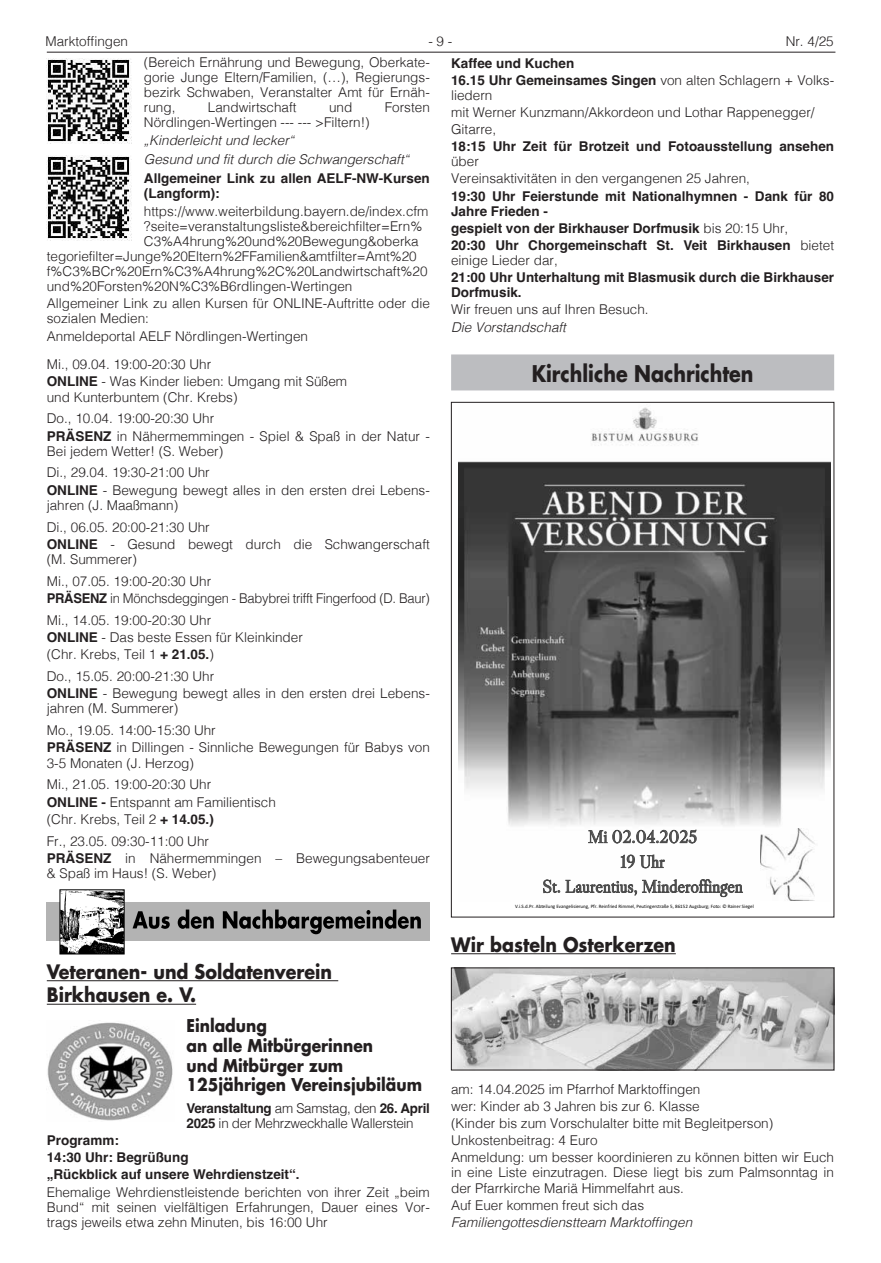
<style>
.page{position:relative;width:881px;height:1263px;background:#fff}
.page>*{position:absolute;margin:0;border:0;box-sizing:border-box;transform-origin:0 0}
.t1{font:700 22.5px "Futura LT";color:#231f20;scale:.85 1}
.t2{font:700 19.5px/23.5px "Futura LT";color:#231f20;scale:.9 1}
.t3{font:17.4px/24.9px "Hcqxyj Libre Caslon Display";color:#4b4b4b;text-align:center}
.t4{font:700 17.25px/19.6px "Futura LT";color:#231f20;scale:.9 1}
.t5{font:300 13.5px/15.1px "Helvetica";color:#231f20}
.t6{font:700 13.5px/17.1px "Helvetica";color:#231f20}
.t7{font:italic 300 13.5px/19.4px "Helvetica";color:#231f20}
.t8{font:300 13.5px/21.9px "Helvetica";letter-spacing:-.02em;color:#231f20;scale:.96 1}
.t9{font:300 13.5px/15.1px "Helvetica";letter-spacing:-.02em;color:#231f20}
.t10{font:4.95px "Vtkgct Calibri";letter-spacing:-.005em;color:#000}
.s1{font-weight:300}
.s2{font-weight:700}
</style>
<div class="page">
<hr style="left:47px;top:52px;width:788px;height:1px;background:#231f20">
<div style="left:451px;top:354px;width:382px;height:36px;background:#bcbdc0"></div>
<hr style="left:451px;top:953px;width:224px;height:1px;background:#231f20">
<img style="left:458px;top:407px;width:371px;height:422px">
<img style="left:760px;top:829px;width:55px;height:72px">
<img style="left:453px;top:970px;width:378px;height:98px">
<hr style="left:47px;top:980px;width:291px;height:1px;background:#231f20">
<hr style="left:47px;top:1004px;width:149px;height:1px;background:#231f20">
<img style="left:47px;top:58px;width:85px;height:85px">
<img style="left:47px;top:155px;width:85px;height:85px">
<div style="left:47px;top:902px;width:382px;height:39px;background:#b3b3b3"></div>
<img style="left:62px;top:892px;width:60px;height:60px">
<div style="left:60px;top:890px;width:64px;height:64px;border:1px solid #000"></div>
<svg style="left:132px;top:911px;width:38px;height:18px"></svg>
<svg style="left:178px;top:909px;width:36px;height:20px"></svg>
<svg style="left:223px;top:909px;width:197px;height:25px"></svg>
<img style="left:47px;top:1022px;width:126px;height:99px">
<p class="t5" style="left:45px;top:33px;width:84px">Marktoffingen</p>
<p class="t5" style="left:428px;top:33px;width:26px">- 9 -</p>
<p class="t5" style="left:785px;top:33px;width:50px">Nr. 4/25</p>
<p class="t6" style="left:451px;top:56px;width:384px">Kaffee und Kuchen<br>16.15 Uhr Gemeinsames Singen <span class="s1">von alten Schlagern + Volks-</span></p>
<p class="t5" style="left:451px;top:85px;width:365px;line-height:17.1px">liedern<br>mit Werner Kunzmann/Akkordeon und Lothar Rappenegger/<br>Gitarre,</p>
<p class="t6" style="left:451px;top:139px;width:384px">18:15 Uhr Zeit für Brotzeit und Fotoausstellung ansehen</p>
<p class="t5" style="left:451px;top:152px;width:300px;line-height:17.1px">über<br>Vereinsaktivitäten in den vergangenen 25 Jahren,</p>
<p class="t6" style="left:451px;top:190px;width:384px;line-height:15px">19:30 Uhr Feierstunde mit Nationalhymnen - Dank für 80<br>Jahre Frieden -</p>
<p class="t6" style="left:451px;top:221px;width:384px">gespielt von der Birkhauser Dorfmusik <span class="s1">bis 20:15 Uhr,<br></span>20:30 Uhr Chorgemeinschaft St. Veit Birkhausen <span class="s1">bietet</span></p>
<p class="t5" style="left:451px;top:252px;width:108px">einige Lieder dar,</p>
<p class="t6" style="left:451px;top:271px;width:384px;line-height:15px">21:00 Uhr Unterhaltung mit Blasmusik durch die Birkhauser<br>Dorfmusik.</p>
<p class="t5" style="left:451px;top:301px;width:199px">Wir freuen uns auf Ihren Besuch.</p>
<p class="t7" style="left:451px;top:316px;width:116px">Die Vorstandschaft</p>
<h1 class="t1" style="left:531px;top:358px;width:262px">Kirchliche Nachrichten</h1>
<p class="t5" style="left:144px;top:54px;width:287px;text-align:justify">(Bereich Ernährung und Bewegung, Oberkate&shy;gorie Junge Eltern/Familien, (…), Regierungs&shy;bezirk Schwaben, Veranstalter Amt für Ernäh&shy;rung,</p>
<p class="t5" style="left:208px;top:99px;width:90px">Landwirtschaft</p>
<p class="t5" style="left:329px;top:99px;width:25px">und</p>
<p class="t5" style="left:384px;top:99px;width:47px">Forsten</p>
<p class="t5" style="left:144px;top:114px;width:227px">Nördlingen-Wertingen --- --- &gt;Filtern!)</p>
<p class="t7" style="left:144px;top:129px;width:266px">„Kinderleicht und lecker“<br>Gesund und fit durch die Schwangerschaft“</p>
<p class="t6" style="left:144px;top:173px;width:287px;line-height:15.1px">Allgemeiner Link zu allen AELF-NW-Kursen (Langform):</p>
<p class="t5" style="left:144px;top:202px;width:286px">https://www.weiterbildung.bayern.de/index.cfm</p>
<p class="t5" style="left:144px;top:217px;width:280px">?seite=veranstaltungsliste&amp;bereichfilter=Ern%</p>
<p class="t5" style="left:144px;top:232px;width:276px">C3%A4hrung%20und%20Bewegung&amp;oberka</p>
<p class="t5" style="left:47px;top:248px;width:371px">tegoriefilter=Junge%20Eltern%2FFamilien&amp;amtfilter=Amt%20</p>
<p class="t5" style="left:47px;top:263px;width:382px">f%C3%BCr%20Ern%C3%A4hrung%2C%20Landwirtschaft%20</p>
<p class="t5" style="left:47px;top:278px;width:307px">und%20Forsten%20N%C3%B6rdlingen-Wertingen</p>
<p class="t5" style="left:47px;top:295px;width:384px">Allgemeiner Link zu allen Kursen für ONLINE-Auftritte oder die sozialen Medien:</p>
<p class="t5" style="left:47px;top:321px;width:263px;line-height:28.7px">Anmeldeportal AELF Nördlingen-Wertingen<br>Mi., 09.04. 19:00-20:30 Uhr</p>
<p class="t5" style="left:47px;top:373px;width:302px"><span class="s2">ONLINE</span> - Was Kinder lieben: Umgang mit Süßem und Kunterbuntem (Chr. Krebs)</p>
<p class="t5" style="left:47px;top:409px;width:384px;line-height:17.2px">Do., 10.04. 19:00-20:30 Uhr<br><span class="s2">PRÄSENZ</span> in Nähermemmingen - Spiel &amp; Spaß in der Natur -</p>
<p class="t5" style="left:47px;top:439px;width:178px;line-height:21.9px">Bei jedem Wetter! (S. Weber)<br>Di., 29.04. 19:30-21:00 Uhr</p>
<p class="t5" style="left:47px;top:481px;width:384px"><span class="s2">ONLINE</span> - Bewegung bewegt alles in den ersten drei Lebens&shy;jahren (J. Maaßmann)</p>
<p class="t5" style="left:47px;top:517px;width:384px;line-height:17.2px">Di., 06.05. 20:00-21:30 Uhr<br><span class="s2">ONLINE</span> - Gesund bewegt durch die Schwangerschaft</p>
<p class="t5" style="left:47px;top:547px;width:166px;line-height:21.9px">(M. Summerer)<br>Mi., 07.05. 19:00-20:30 Uhr</p>
<p class="t8" style="left:47px;top:586px;width:400px"><span class="s2">PRÄSENZ</span> in Mönchsdeggingen - Babybrei trifft Fingerfood (D. Baur)<br>Mi., 14.05. 19:00-20:30 Uhr</p>
<p class="t5" style="left:47px;top:628px;width:257px;line-height:17.2px"><span class="s2">ONLINE</span> - Das beste Essen für Kleinkinder (Chr. Krebs, Teil 1 <span class="s2">+ 21.05.</span>)</p>
<p class="t5" style="left:47px;top:667px;width:384px;line-height:17.2px">Do., 15.05. 20:00-21:30 Uhr<br><span class="s2">ONLINE</span> - Bewegung bewegt alles in den ersten drei Lebens-</p>
<p class="t5" style="left:47px;top:697px;width:170px;line-height:21.9px">jahren (M. Summerer)<br>Mo., 19.05. 14:00-15:30 Uhr</p>
<p class="t5" style="left:47px;top:739px;width:384px"><span class="s2">PRÄSENZ</span> in Dillingen - Sinnliche Bewegungen für Babys von<br>3-5 Monaten (J. Herzog)</p>
<p class="t5" style="left:47px;top:775px;width:230px;line-height:17.2px">Mi., 21.05. 19:00-20:30 Uhr<br><span class="s2">ONLINE -</span> Entspannt am Familientisch (Chr. Krebs, Teil 2 <span class="s2">+ 14.05.)</span></p>
<p class="t5" style="left:47px;top:831px;width:384px;line-height:17.2px">Fr., 23.05. 09:30-11:00 Uhr<br><span class="s2">PRÄSENZ</span> in Nähermemmingen – Bewegungsabenteuer</p>
<p class="t5" style="left:47px;top:864px;width:171px">&amp; Spaß im Haus! (S. Weber)</p>
<p class="t3" style="left:542px;top:824px;width:202px">Mi 02.04.2025<br>19 Uhr<br>St. Laurentius, Minderoffingen</p>
<p class="t10" style="left:515px;top:902px;width:240px">V.i.S.d.Pr. Abteilung Evangelisierung, Pfr. Reinfried Rimmel, Peutingerstraße 5, 86152 Augsburg; Foto: © Rainer Siegel</p>
<h2 class="t2" style="left:451px;top:932px;width:251px">Wir basteln Osterkerzen</h2>
<h2 class="t2" style="left:47px;top:959px;width:318px">Veteranen- und Soldatenverein<br>Birkhausen e. V.</h2>
<p class="t4" style="left:186px;top:1016px;width:263px">Einladung<br>an alle Mitbürgerinnen<br>und Mitbürger zum<br>125jährigen Vereinsjubiläum</p>
<p class="t9" style="left:186px;top:1099px;width:245px"><span class="s2">Veranstaltung</span> am Samstag, den <span class="s2">26. April<br>2025</span> in der Mehrzweckhalle Wallerstein</p>
<p class="t6" style="left:47px;top:1133px;width:254px">Programm:<br>14:30 Uhr: Begrüßung<br>„Rückblick auf unsere Wehrdienstzeit“.</p>
<p class="t5" style="left:47px;top:1183px;width:384px;text-align:justify">Ehemalige Wehrdienstleistende berichten von ihrer Zeit „beim Bund“ mit seinen vielfältigen Erfahrungen, Dauer eines Vor&shy;trags jeweils etwa zehn Minuten, bis 16:00 Uhr</p>
<p class="t5" style="left:451px;top:1079px;width:384px;line-height:17.1px">am: 14.04.2025 im Pfarrhof Marktoffingen<br>wer: Kinder ab 3 Jahren bis zur 6. Klasse<br>(Kinder bis zum Vorschulalter bitte mit Begleitperson)<br>Unkostenbeitrag: 4 Euro<br>Anmeldung: um besser koordinieren zu können bitten wir Euch</p>
<p class="t5" style="left:451px;top:1164px;width:384px">in eine Liste einzutragen. Diese liegt bis zum Palmsonntag in der Pfarrkirche Mariä Himmelfahrt aus.</p>
<p class="t5" style="left:451px;top:1196px;width:194px">Auf Euer kommen freut sich das</p>
<p class="t7" style="left:451px;top:1211px;width:242px">Familiengottesdienstteam Marktoffingen</p>
</div>
